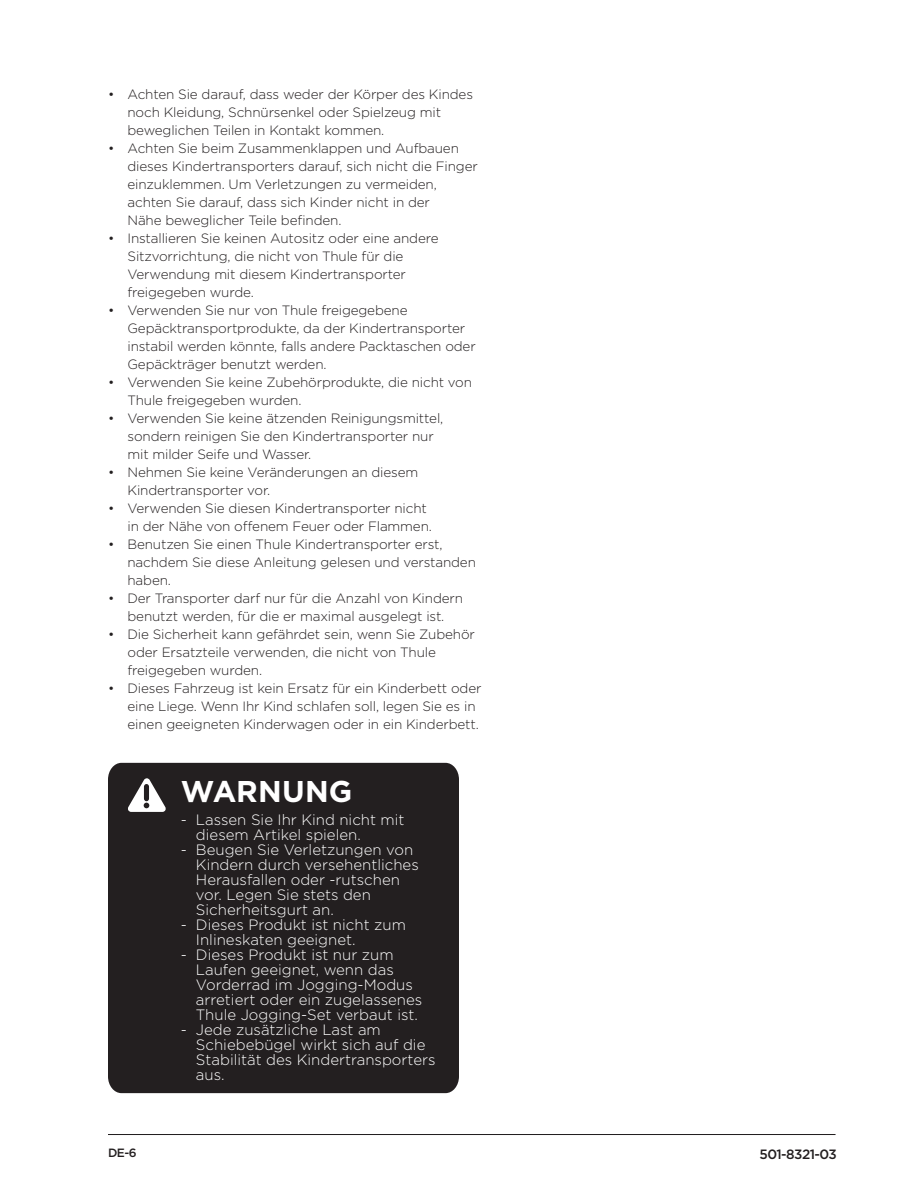
<style>
.page{position:relative;width:918px;height:1188px;background:#fff}
.page>*{position:absolute;margin:0;border:0;box-sizing:border-box;transform-origin:0 0}
.Subheading{font:700 30px "Gotham";letter-spacing:.005em;color:#fff}
.TOC-_body{font:300 15px/15px "Gotham";color:#fff}
.bullets_no_indent{font:300 13.5px/18px "Gotham";letter-spacing:-.01em;color:#231f20}
.t1{font:500 13.5px "Thule";letter-spacing:-.04em;color:#231f20}
.t2{font:500 12px "Thule";color:#231f20}
</style>
<div class="page">
<hr style="left:108px;top:1134px;width:728px;height:1px;background:#231f20">
<div style="left:108px;top:763px;width:351px;height:330px;background:#231f20"></div>
<svg style="left:128px;top:778px;width:38px;height:34px"></svg>
<p class="bullets_no_indent" style="left:128px;top:85px;width:347px;text-indent:-20px">• Achten Sie darauf, dass weder der Körper des Kindes noch Kleidung, Schnürsenkel oder Spielzeug mit beweglichen Teilen in Kontakt kommen.</p>
<p class="bullets_no_indent" style="left:128px;top:139px;width:352px;text-indent:-20px">• Achten Sie beim Zusammenklappen und Aufbauen dieses Kindertransporters darauf, sich nicht die Finger einzuklemmen. Um Verletzungen zu vermeiden, achten Sie darauf, dass sich Kinder nicht in der<br>Nähe beweglicher Teile befinden.</p>
<p class="bullets_no_indent" style="left:128px;top:229px;width:313px;text-indent:-20px">• Installieren Sie keinen Autositz oder eine andere Sitzvorrichtung, die nicht von Thule für die Verwendung mit diesem Kindertransporter freigegeben wurde.</p>
<p class="bullets_no_indent" style="left:128px;top:301px;width:350px;text-indent:-20px">• Verwenden Sie nur von Thule freigegebene Gepäcktransportprodukte, da der Kindertransporter instabil werden könnte, falls andere Packtaschen oder Gepäckträger benutzt werden.</p>
<p class="bullets_no_indent" style="left:128px;top:373px;width:346px;text-indent:-20px">• Verwenden Sie keine Zubehörprodukte, die nicht von<br>Thule freigegeben wurden.</p>
<p class="bullets_no_indent" style="left:128px;top:409px;width:317px;text-indent:-20px">• Verwenden Sie keine ätzenden Reinigungsmittel, sondern reinigen Sie den Kindertransporter nur mit milder Seife und Wasser.</p>
<p class="bullets_no_indent" style="left:128px;top:463px;width:292px;text-indent:-20px">• Nehmen Sie keine Veränderungen an diesem<br>Kindertransporter vor.</p>
<p class="bullets_no_indent" style="left:128px;top:499px;width:306px;text-indent:-20px">• Verwenden Sie diesen Kindertransporter nicht in der Nähe von offenem Feuer oder Flammen.</p>
<p class="bullets_no_indent" style="left:128px;top:535px;width:350px;text-indent:-20px">• Benutzen Sie einen Thule Kindertransporter erst, nachdem Sie diese Anleitung gelesen und verstanden haben.</p>
<p class="bullets_no_indent" style="left:108px;top:589px;width:357px;text-align:center">• Der Transporter darf nur für die Anzahl von Kindern benutzt werden, für die er maximal ausgelegt ist.</p>
<p class="bullets_no_indent" style="left:128px;top:625px;width:349px;text-indent:-20px">• Die Sicherheit kann gefährdet sein, wenn Sie Zubehör oder Ersatzteile verwenden, die nicht von Thule freigegeben wurden.</p>
<p class="bullets_no_indent" style="left:128px;top:679px;width:356px;text-indent:-20px">• Dieses Fahrzeug ist kein Ersatz für ein Kinderbett oder eine Liege. Wenn Ihr Kind schlafen soll, legen Sie es in einen geeigneten Kinderwagen oder in ein Kinderbett.</p>
<p class="Subheading" style="left:181px;top:772px;width:173px">WARNUNG</p>
<p class="TOC-_body" style="left:196px;top:812px;width:210px;text-indent:-15px">- Lassen Sie Ihr Kind nicht mit diesem Artikel spielen.</p>
<p class="TOC-_body" style="left:196px;top:842px;width:224px;text-indent:-15px">- Beugen Sie Verletzungen von<br>Kindern durch versehentliches<br>Herausfallen oder -rutschen vor. Legen Sie stets den<br>Sicherheitsgurt an.</p>
<p class="TOC-_body" style="left:196px;top:917px;width:211px;text-indent:-15px">- Dieses Produkt ist nicht zum<br>Inlineskaten geeignet.</p>
<p class="TOC-_body" style="left:196px;top:947px;width:228px;text-indent:-15px">- Dieses Produkt ist nur zum<br>Laufen geeignet, wenn das<br>Vorderrad im Jogging-Modus arretiert oder ein zugelassenes<br>Thule Jogging-Set verbaut ist.</p>
<p class="TOC-_body" style="left:196px;top:1022px;width:241px;text-indent:-15px">- Jede zusätzliche Last am<br>Schiebebügel wirkt sich auf die<br>Stabilität des Kindertransporters aus.</p>
<p class="t2" style="left:108px;top:1145px;width:30px">DE-6</p>
<p class="t1" style="left:759px;top:1145px;width:79px">501-8321-03</p>
</div>
